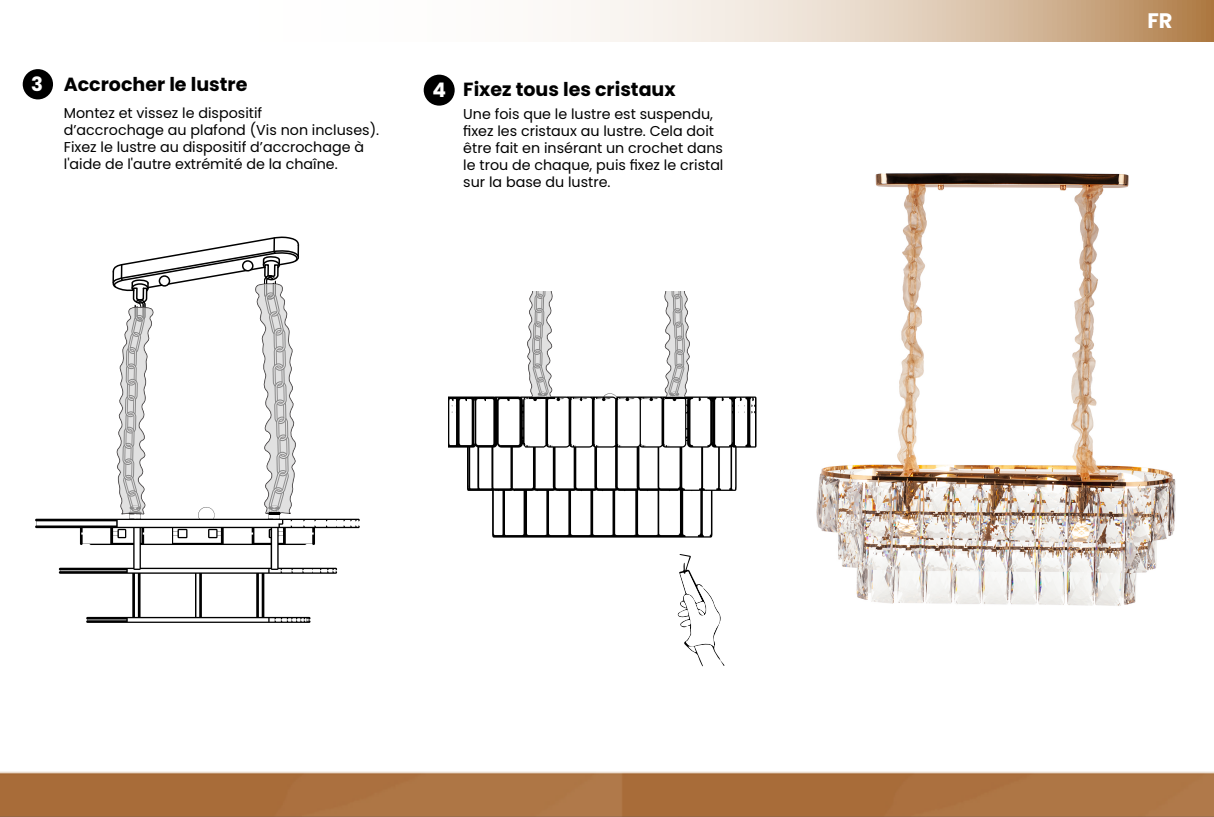
<style>
.page{position:relative;width:1214px;height:817px;background:#fff}
.page>*{position:absolute;margin:0;border:0;box-sizing:border-box;transform-origin:0 0}
.t1{font:700 21px "Poppins";color:#fff}
.t2{font:700 19.6px "Poppins";color:#fff}
.t3{font:700 19px "Poppins";color:#000}
.t4{font:14.2px/17.2px "Poppins";color:#000}
.s1{font-size:20px;color:#fff}
</style>
<div class="page">
<img style="left:816px;top:173px;width:360px;height:433px">
<svg style="left:571px;top:0;width:642px;height:42px;background:#dfcbb6"></svg>
<div style="left:23px;top:69px;width:30px;height:30px;background:#000;border-radius:50%"></div>
<div style="left:423px;top:75px;width:31px;height:31px;background:#000;border-radius:50%"></div>
<img style="left:0;top:771px;width:1213px;height:45px">
<img style="left:35px;top:518px;width:325px;height:105px">
<div style="left:484px;top:209px;width:337px;height:80px;background:#fff"></div>
<svg style="left:108px;top:236px;width:193px;height:331px"></svg>
<img style="left:448px;top:393px;width:309px;height:145px">
<svg style="left:677px;top:554px;width:48px;height:113px"></svg>
<svg style="left:656px;top:291px;width:35px;height:150px"></svg>
<svg style="left:526px;top:291px;width:35px;height:164px"></svg>
<h2 class="t2" style="left:31px;top:72px;width:13px">3</h2>
<h3 class="t3" style="left:432px;top:78px;width:245px"><span class="s1">4</span> Fixez tous les cristaux</h3>
<p class="t4" style="left:463px;top:105px;width:262px">Une fois que le lustre est suspendu, fixez les cristaux au lustre. Cela doit être fait en insérant un crochet dans le trou de chaque, puis fixez le cristal sur la base du lustre.</p>
<h3 class="t3" style="left:64px;top:73px;width:185px">Accrocher le lustre</h3>
<p class="t4" style="left:64px;top:104px;width:317px">Montez et vissez le dispositif<br>d’accrochage au plafond (Vis non incluses).<br>Fixez le lustre au dispositif d’accrochage à l'aide de l'autre extrémité de la chaîne.</p>
<h1 class="t1" style="left:1147px;top:8px;width:27px">FR</h1>
</div>
